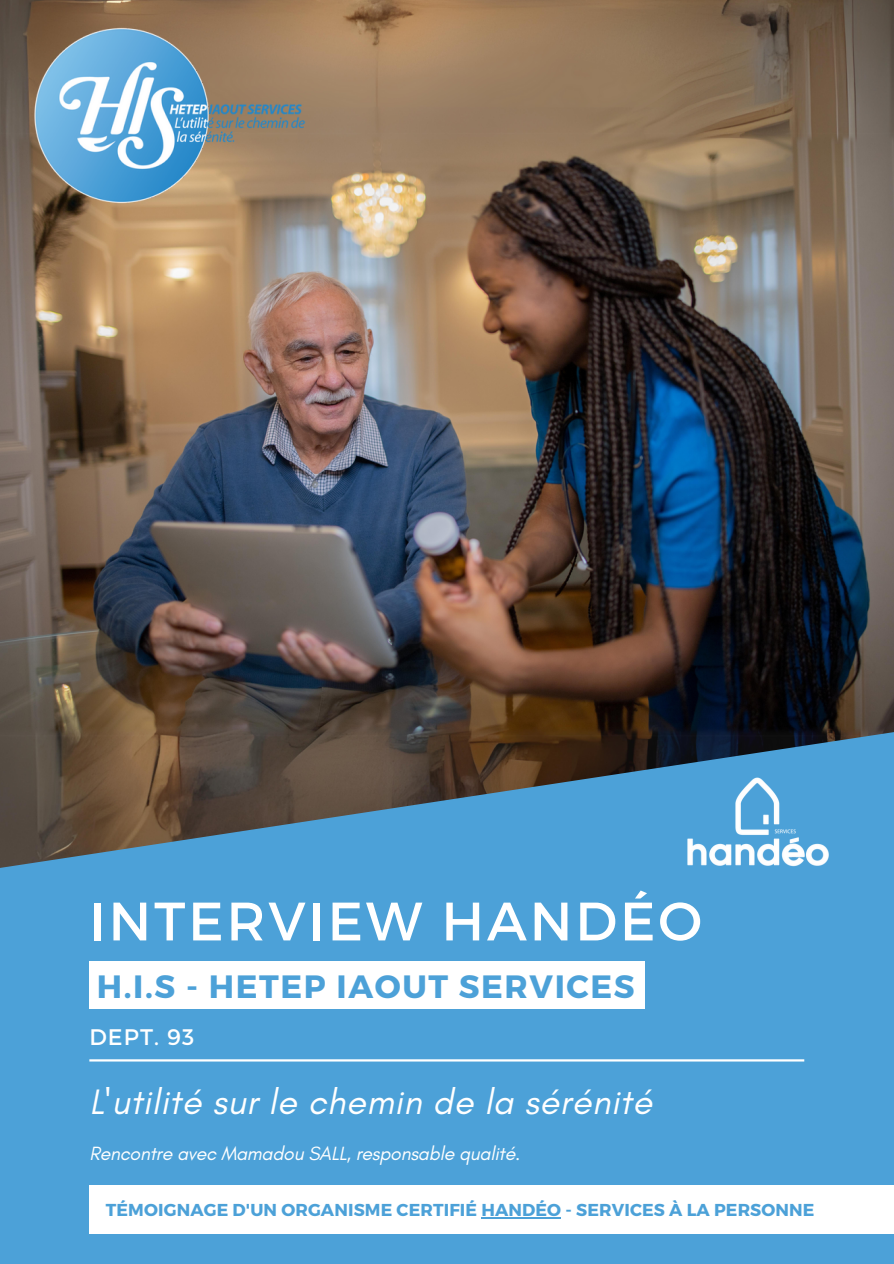
<style>
.page{position:relative;width:894px;height:1264px;background:#fff}
.page>*{position:absolute;margin:0;border:0;box-sizing:border-box;transform-origin:0 0}
.t1{font:54px "Montserrat";letter-spacing:.05em;color:#fff}
.t2{font:italic 36px "Glacial Indifference";letter-spacing:.015em;color:#fff}
.t3{font:700 32.25px "Montserrat";letter-spacing:.05em;color:#4ca1d8}
.t4{font:22.5px "Montserrat";letter-spacing:.05em;color:#fff}
.t5{font:italic 19.5px "Glacial Indifference";letter-spacing:-.015em;color:#fff}
.t6{font:700 17.25px "Montserrat";letter-spacing:.005em;color:#4ca1d8}
</style>
<div class="page">
<div style="left:0;top:0;width:893px;height:1263px;background:#4ca1d8"></div>
<img style="left:0;top:0;width:893px;height:868px">
<hr style="left:89px;top:1059px;width:715px;height:2px;background:#fff">
<div style="left:89px;top:1184px;width:804px;height:49px;background:#fff"></div>
<hr style="left:481px;top:1217px;width:80px;height:1px;background:#4ca1d8">
<img style="left:678px;top:774px;width:159px;height:94px">
<img style="left:16px;top:18px;width:305px;height:195px">
<div style="left:89px;top:961px;width:555px;height:47px;background:#fff"></div>
<h3 class="t1" style="left:89px;top:886px;width:614px">INTERVIEW HANDÉO</h3>
<h2 class="t3" style="left:97px;top:965px;width:539px">H.I.S - HETEP IAOUT SERVICES</h2>
<h5 class="t4" style="left:89px;top:1022px;width:106px">DEPT. 93</h5>
<h4 class="t2" style="left:89px;top:1079px;width:564px">L'utilité sur le chemin de la sérénité</h4>
<p class="t5" style="left:89px;top:1141px;width:432px">Rencontre avec Mamadou SALL, responsable qualité.</p>
<p class="t6" style="left:106px;top:1198px;width:710px">TÉMOIGNAGE D'UN ORGANISME CERTIFIÉ HANDÉO - SERVICES À LA PERSONNE</p>
</div>
